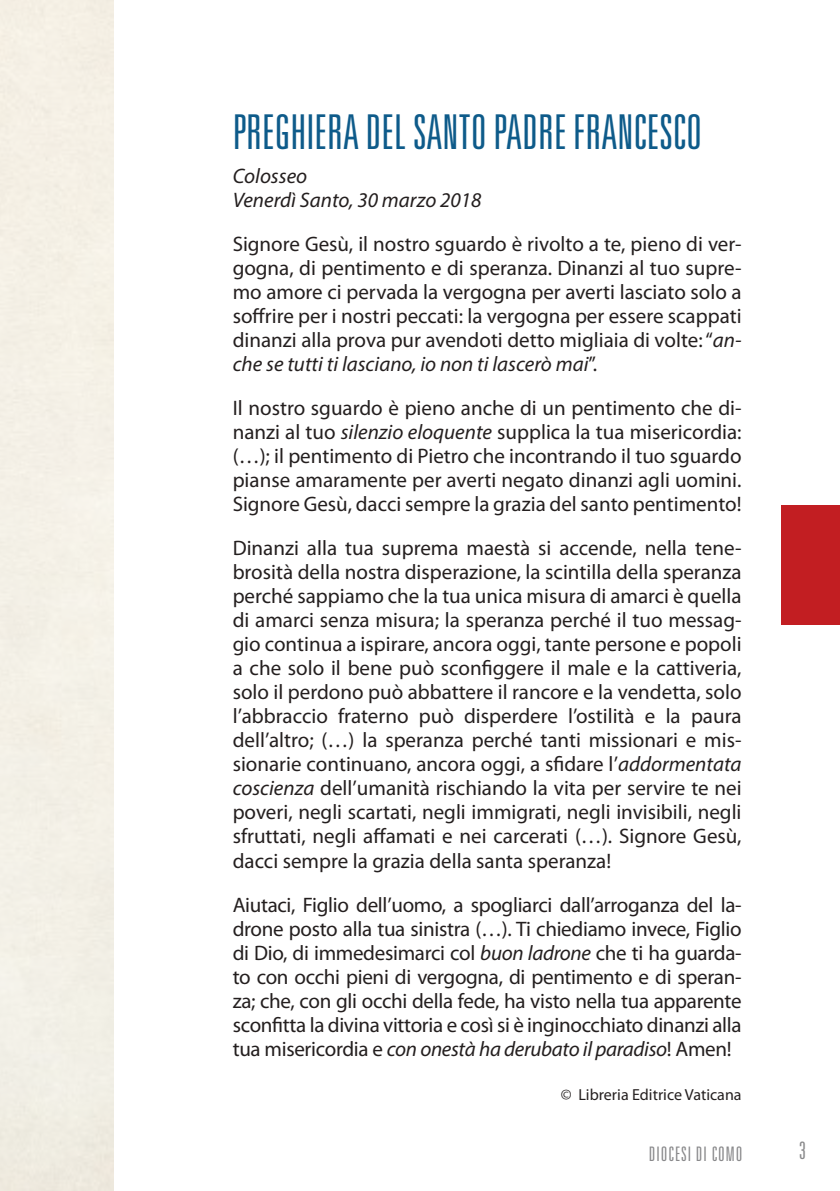
<style>
.page{position:relative;width:840px;height:1191px;background:#fff}
.page>*{position:absolute;margin:0;border:0;box-sizing:border-box;transform-origin:0 0}
.t1{font:300 ultra-condensed 48px "Univers LT";color:#0e5b8a}
.t2{font:300 ultra-condensed 24px "Univers LT";color:#89898b}
.t3{font:21px/24px "Myriad Pro";color:#241f1f;text-align:justify}
.t4{font:italic 21px/24px "Myriad Pro";color:#241f1f}
.t5{font:300 ultra-condensed 20px "Univers LT";letter-spacing:.05em;color:#89898b}
.t6{font:16px "Myriad Pro";color:#241f1f}
.s1{font-style:italic}
</style>
<div class="page">
<div style="left:781px;top:506px;width:58px;height:119px;background:#c21e22"></div>
<img style="left:0;top:0;width:1px;height:1191px">
<h1 class="t1" style="left:232px;top:105px;width:470px">PREGHIERA DEL SANTO PADRE FRANCESCO</h1>
<p class="t4" style="left:232px;top:164px;width:250px">Colosseo<br>Venerdì Santo, 30 marzo 2018</p>
<p class="t3" style="left:232px;top:232px;width:510px">Signore Gesù, il nostro sguardo è rivolto a te, pieno di ver&shy;gogna, di pentimento e di speranza. Dinanzi al tuo supre&shy;mo amore ci pervada la vergogna per averti lasciato solo a soffrire per i nostri peccati: la vergogna per essere scappati dinanzi alla prova pur avendoti detto migliaia di volte: “<span class="s1">an&shy;che se tutti ti lasciano, io non ti lascerò mai</span>”.</p>
<p class="t3" style="left:232px;top:396px;width:510px">Il nostro sguardo è pieno anche di un pentimento che di&shy;nanzi al tuo <span class="s1">silenzio eloquente</span> supplica la tua misericordia: (…); il pentimento di Pietro che incontrando il tuo sguardo pianse amaramente per averti negato dinanzi agli uomini.<br>Signore Gesù, dacci sempre la grazia del santo pentimento!</p>
<p class="t3" style="left:232px;top:536px;width:510px">Dinanzi alla tua suprema maestà si accende, nella tene&shy;brosità della nostra disperazione, la scintilla della speranza perché sappiamo che la tua unica misura di amarci è quella di amarci senza misura; la speranza perché il tuo messag&shy;gio continua a ispirare, ancora oggi, tante persone e popoli a che solo il bene può sconfiggere il male e la cattiveria, solo il perdono può abbattere il rancore e la vendetta, solo l’abbraccio fraterno può disperdere l’ostilità e la paura dell’altro; (…) la speranza perché tanti missionari e mis&shy;sionarie continuano, ancora oggi, a sfidare l’<span class="s1">addormentata coscienza</span> dell’umanità rischiando la vita per servire te nei poveri, negli scartati, negli immigrati, negli invisibili, negli sfruttati, negli affamati e nei carcerati (…). Signore Gesù, dacci sempre la grazia della santa speranza!</p>
<p class="t3" style="left:232px;top:892px;width:510px">Aiutaci, Figlio dell’uomo, a spogliarci dall’arroganza del la&shy;drone posto alla tua sinistra (…). Ti chiediamo invece, Figlio di Dio, di immedesimarci col <span class="s1">buon ladrone</span> che ti ha guarda&shy;to con occhi pieni di vergogna, di pentimento e di speran&shy;za; che, con gli occhi della fede, ha visto nella tua apparente sconfitta la divina vittoria e così si è inginocchiato dinanzi alla tua misericordia e <span class="s1">con onestà ha derubato il paradiso</span>! Amen!</p>
<p class="t6" style="left:560px;top:1084px;width:182px">© Libreria Editrice Vaticana</p>
<p class="t5" style="left:648px;top:1142px;width:95px">DIOCESI DI COMO</p>
<p class="t2" style="left:798px;top:1136px;width:8px">3</p>
</div>
